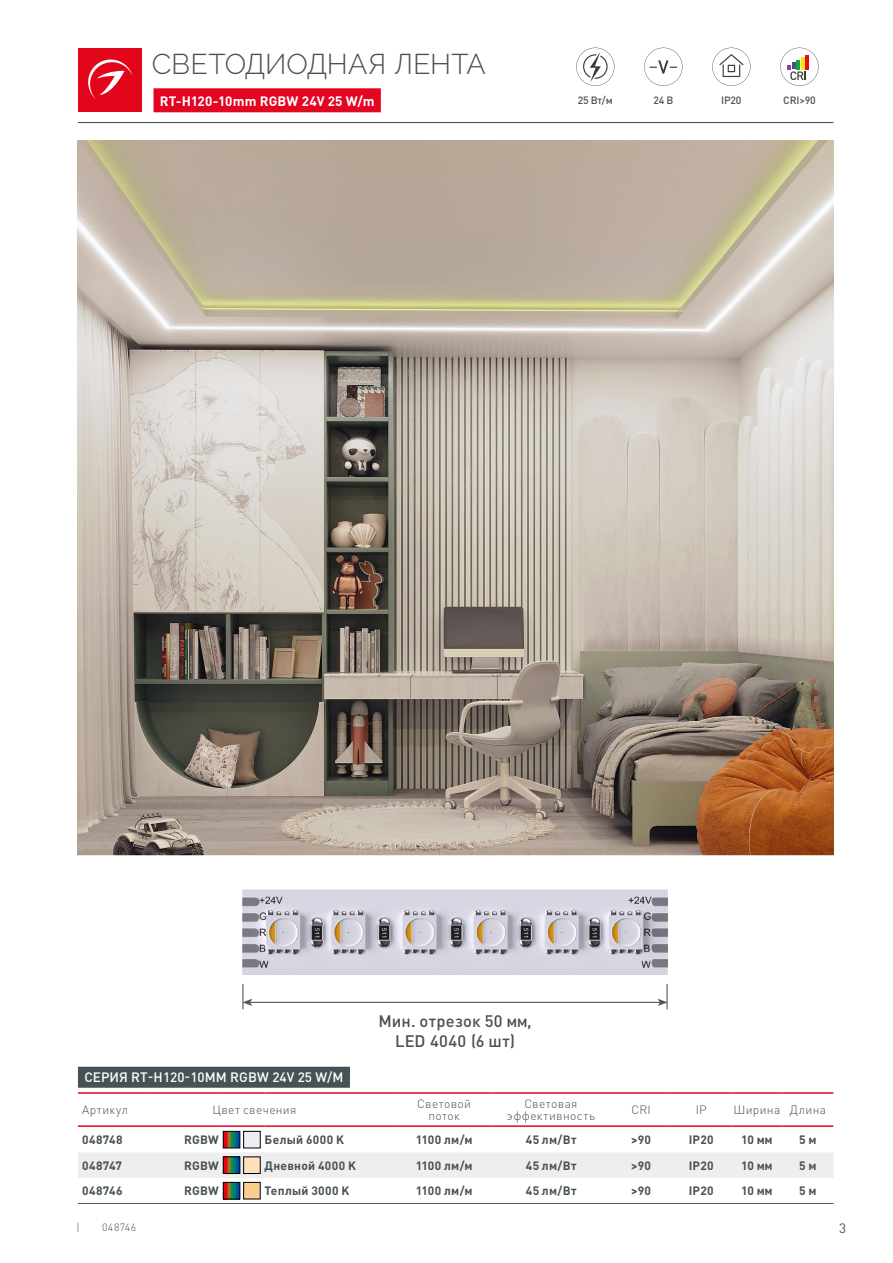
<style>
.page{position:relative;width:893px;height:1263px;background:#fff}
.page>*{position:absolute;margin:0;border:0;box-sizing:border-box;transform-origin:0 0}
.t1{font:300 28.5px "Raleway";color:#485156}
.t2{font:500 16.5px/19.8px "DIN Pro";letter-spacing:.015em;color:#485156;text-align:center}
.t3{font:500 13.5px "DIN Pro";color:#fff}
.t4{font:700 13.5px "DIN Pro";letter-spacing:.015em;color:#fff}
.t5{font:13.5px "DIN Pro";color:#485156}
.t6{font:700 12px "DIN Pro";letter-spacing:.025em;color:#485156}
.t7{font:300 12px/12px "DIN Pro";letter-spacing:.03em;color:#485156;text-align:center}
.t8{font:500 10.5px "DIN Pro";letter-spacing:-.025em;color:#485156}
.t9{font:300 10.5px "DIN Pro";letter-spacing:.05em;color:#485156}
</style>
<div class="page">
<div style="left:78px;top:48px;width:64px;height:64px;background:#e3051a"></div>
<svg style="left:88px;top:59px;width:45px;height:40px"></svg>
<hr style="left:78px;top:122px;width:755px;height:1px;background:#485156">
<div style="left:153px;top:88px;width:228px;height:24px;background:#e40521"></div>
<img style="left:78px;top:141px;width:755px;height:714px">
<svg style="left:576px;top:48px;width:38px;height:38px"></svg>
<svg style="left:644px;top:48px;width:38px;height:38px"></svg>
<svg style="left:712px;top:48px;width:38px;height:38px"></svg>
<svg style="left:780px;top:48px;width:39px;height:38px"></svg>
<svg style="left:77px;top:855px;width:757px;height:272px"></svg>
<hr style="left:666px;top:984px;width:2px;height:25px;background:#575756">
<hr style="left:250px;top:1002px;width:410px;height:1px;background:#575756">
<svg style="left:242px;top:984px;width:10px;height:25px"></svg>
<svg style="left:658px;top:999px;width:10px;height:7px"></svg>
<img style="left:242px;top:889px;width:426px;height:85px">
<svg style="left:78px;top:1059px;width:755px;height:66px"></svg>
<svg style="left:222px;top:1130px;width:39px;height:70px"></svg>
<div style="left:78px;top:1152px;width:755px;height:26px;background:#eee"></div>
<hr style="left:78px;top:1092px;width:68px;height:2px;background:#e40521">
<hr style="left:146px;top:1092px;width:73px;height:2px;background:#e40521">
<hr style="left:219px;top:1092px;width:46px;height:2px;background:#e40521">
<hr style="left:265px;top:1092px;width:132px;height:2px;background:#e40521">
<hr style="left:397px;top:1092px;width:94px;height:2px;background:#e40521">
<hr style="left:491px;top:1092px;width:120px;height:2px;background:#e40521">
<hr style="left:611px;top:1092px;width:60px;height:2px;background:#e40521">
<hr style="left:671px;top:1092px;width:60px;height:2px;background:#e40521">
<hr style="left:731px;top:1092px;width:51px;height:2px;background:#e40521">
<hr style="left:782px;top:1092px;width:51px;height:2px;background:#e40521">
<hr style="left:78px;top:1125px;width:68px;height:2px;background:#e40521">
<hr style="left:146px;top:1125px;width:73px;height:2px;background:#e40521">
<hr style="left:219px;top:1125px;width:46px;height:2px;background:#e40521">
<hr style="left:265px;top:1125px;width:132px;height:2px;background:#e40521">
<hr style="left:397px;top:1125px;width:94px;height:2px;background:#e40521">
<hr style="left:491px;top:1125px;width:120px;height:2px;background:#e40521">
<hr style="left:611px;top:1125px;width:60px;height:2px;background:#e40521">
<hr style="left:671px;top:1125px;width:60px;height:2px;background:#e40521">
<hr style="left:731px;top:1125px;width:51px;height:2px;background:#e40521">
<hr style="left:782px;top:1125px;width:51px;height:2px;background:#e40521">
<div style="left:78px;top:1067px;width:272px;height:21px;background:#485156"></div>
<svg style="left:225px;top:1133px;width:13px;height:13px"></svg>
<div style="left:223px;top:1131px;width:17px;height:17px;border:1px solid #000"></div>
<div style="left:244px;top:1131px;width:16px;height:17px;background:#eaedf1"></div>
<div style="left:243px;top:1131px;width:17px;height:17px;border:1px solid #000"></div>
<svg style="left:225px;top:1159px;width:13px;height:13px"></svg>
<div style="left:223px;top:1157px;width:17px;height:17px;border:1px solid #000"></div>
<div style="left:244px;top:1157px;width:16px;height:16px;background:#fee0bc"></div>
<div style="left:243px;top:1157px;width:17px;height:17px;border:1px solid #000"></div>
<svg style="left:225px;top:1184px;width:13px;height:13px"></svg>
<div style="left:223px;top:1182px;width:17px;height:17px;border:1px solid #000"></div>
<div style="left:244px;top:1182px;width:16px;height:17px;background:#fccb8e"></div>
<div style="left:243px;top:1182px;width:17px;height:17px;border:1px solid #000"></div>
<hr style="left:78px;top:1203px;width:755px;height:1px;background:#485156">
<h1 class="t1" style="left:152px;top:48px;width:335px">СВЕТОДИОДНАЯ ЛЕНТА</h1>
<p class="t4" style="left:160px;top:92px;width:216px">RT-H120-10mm RGBW 24V 25 W/m</p>
<p class="t8" style="left:578px;top:93px;width:36px">25 Вт/м</p>
<p class="t8" style="left:653px;top:93px;width:21px">24 В</p>
<p class="t8" style="left:721px;top:93px;width:22px">IP20</p>
<p class="t8" style="left:783px;top:93px;width:34px">CRI&gt;90</p>
<h2 class="t2" style="left:378px;top:1010px;width:155px">Мин. отрезок 50 мм,<br>LED 4040 (6 шт)</h2>
<p class="t3" style="left:84px;top:1068px;width:260px">СЕРИЯ RT-H120-10MM RGBW 24V 25 W/M</p>
<p class="t7" style="left:82px;top:1103px;width:47px">Артикул</p>
<p class="t7" style="left:213px;top:1103px;width:85px">Цвет свечения</p>
<p class="t7" style="left:417px;top:1097px;width:55px">Световой поток</p>
<p class="t7" style="left:507px;top:1097px;width:89px">Световая эффективность</p>
<p class="t7" style="left:631px;top:1103px;width:21px">CRI</p>
<p class="t7" style="left:696px;top:1103px;width:12px">IP</p>
<p class="t7" style="left:733px;top:1103px;width:94px">Ширина Длина</p>
<p class="t6" style="left:82px;top:1132px;width:42px">048748</p>
<p class="t6" style="left:184px;top:1132px;width:36px">RGBW</p>
<p class="t6" style="left:265px;top:1132px;width:81px">Белый 6000 K</p>
<p class="t6" style="left:416px;top:1132px;width:58px">1100 лм/м</p>
<p class="t6" style="left:526px;top:1132px;width:52px">45 лм/Вт</p>
<p class="t6" style="left:631px;top:1132px;width:21px">&gt;90</p>
<p class="t6" style="left:689px;top:1132px;width:26px">IP20</p>
<p class="t6" style="left:741px;top:1132px;width:33px">10 мм</p>
<p class="t6" style="left:799px;top:1132px;width:19px">5 м</p>
<p class="t6" style="left:82px;top:1157px;width:41px">048747</p>
<p class="t6" style="left:184px;top:1157px;width:36px">RGBW</p>
<p class="t6" style="left:265px;top:1157px;width:93px">Дневной 4000 K</p>
<p class="t6" style="left:416px;top:1157px;width:58px">1100 лм/м</p>
<p class="t6" style="left:526px;top:1157px;width:52px">45 лм/Вт</p>
<p class="t6" style="left:631px;top:1157px;width:21px">&gt;90</p>
<p class="t6" style="left:689px;top:1157px;width:26px">IP20</p>
<p class="t6" style="left:741px;top:1157px;width:33px">10 мм</p>
<p class="t6" style="left:799px;top:1157px;width:19px">5 м</p>
<p class="t6" style="left:82px;top:1183px;width:42px">048746</p>
<p class="t6" style="left:184px;top:1183px;width:36px">RGBW</p>
<p class="t6" style="left:265px;top:1183px;width:86px">Теплый 3000 K</p>
<p class="t6" style="left:416px;top:1183px;width:58px">1100 лм/м</p>
<p class="t6" style="left:526px;top:1183px;width:52px">45 лм/Вт</p>
<p class="t6" style="left:631px;top:1183px;width:21px">&gt;90</p>
<p class="t6" style="left:689px;top:1183px;width:26px">IP20</p>
<p class="t6" style="left:741px;top:1183px;width:33px">10 мм</p>
<p class="t6" style="left:799px;top:1183px;width:19px">5 м</p>
<p class="t9" style="left:77px;top:1220px;width:5px">|</p>
<p class="t9" style="left:102px;top:1220px;width:36px">048746</p>
<p class="t5" style="left:839px;top:1219px;width:9px">3</p>
</div>
